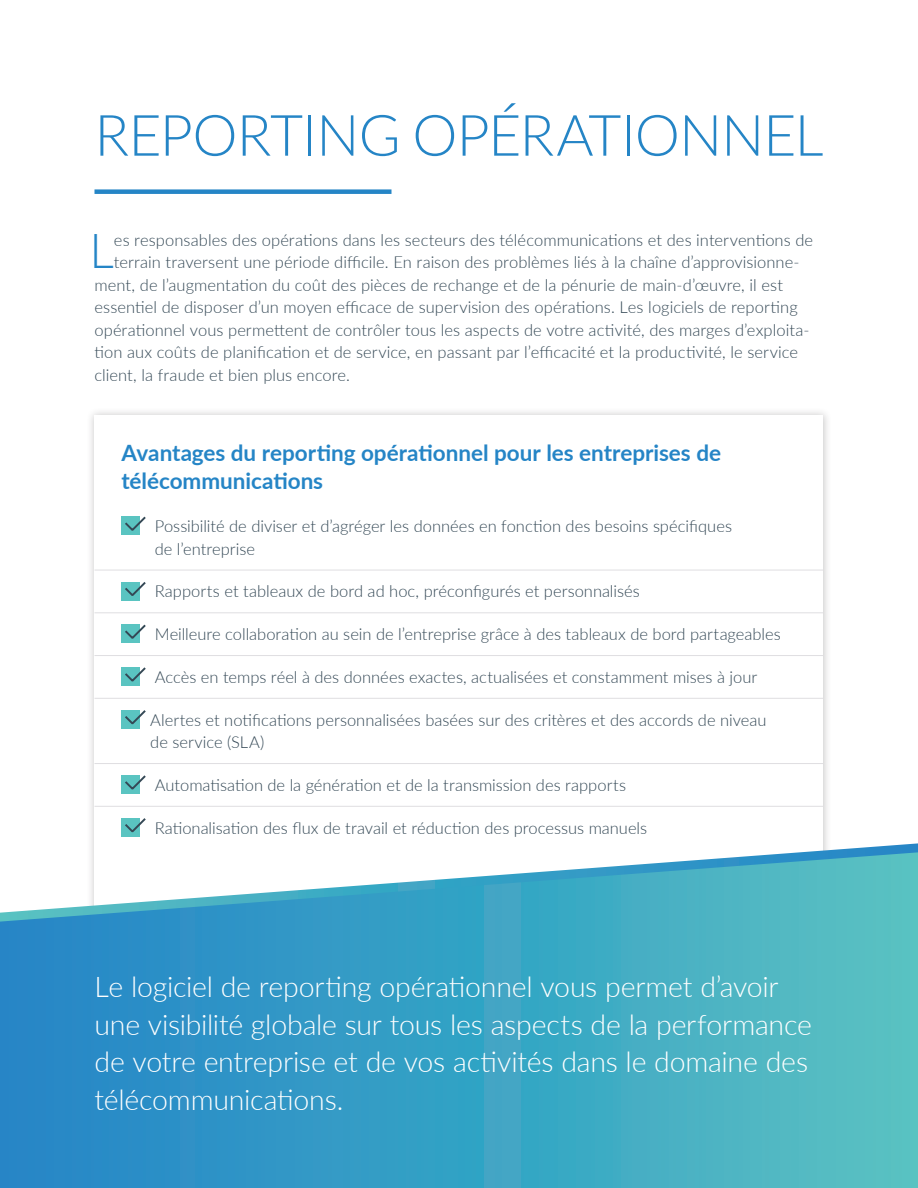
<style>
.page{position:relative;width:918px;height:1188px;background:#fff}
.page>*{position:absolute;margin:0;border:0;box-sizing:border-box;transform-origin:0 0}
.t1{font:300 57px "Lato";letter-spacing:-.015em;color:#2585c6}
.t2{font:300 48.3px "Lato";color:#2585c6}
.t3{font:300 28.5px/37.5px "Lato";letter-spacing:-.01em;color:#fff}
.t4{font:700 22.5px/28.5px "Lato";color:#2585c6}
.t5{font:300 16.5px/22.5px "Lato";color:#344855}
</style>
<div class="page">
<div style="left:86px;top:407px;width:746px;height:628px;background:#231f20;opacity:.25"></div>
<div style="left:94px;top:415px;width:730px;height:611px;background:#fff"></div>
<svg style="left:0;top:852px;width:918px;height:336px;background:#4babc9"></svg>
<div style="left:94px;top:189px;width:298px;height:5px;background:#2585c6"></div>
<hr style="left:94px;top:570px;width:730px;height:1px;background:#dfdee1">
<hr style="left:94px;top:612px;width:730px;height:1px;background:#dfdee1">
<hr style="left:94px;top:655px;width:730px;height:1px;background:#dfdee1">
<hr style="left:94px;top:698px;width:730px;height:1px;background:#dfdee1">
<hr style="left:94px;top:763px;width:730px;height:1px;background:#dfdee1">
<hr style="left:94px;top:806px;width:730px;height:1px;background:#dfdee1">
<div style="left:122px;top:517px;width:18px;height:18px;background:#5ac4c1"></div>
<svg style="left:123px;top:516px;width:23px;height:15px"></svg>
<div style="left:122px;top:582px;width:18px;height:18px;background:#5ac4c1"></div>
<svg style="left:125px;top:582px;width:21px;height:14px"></svg>
<div style="left:122px;top:625px;width:18px;height:18px;background:#5ac4c1"></div>
<svg style="left:123px;top:624px;width:23px;height:15px"></svg>
<div style="left:122px;top:667px;width:18px;height:19px;background:#5ac4c1"></div>
<svg style="left:125px;top:667px;width:21px;height:15px"></svg>
<div style="left:122px;top:710px;width:18px;height:19px;background:#5ac4c1"></div>
<svg style="left:125px;top:710px;width:21px;height:15px"></svg>
<div style="left:122px;top:775px;width:18px;height:19px;background:#5ac4c1"></div>
<svg style="left:125px;top:775px;width:21px;height:15px"></svg>
<div style="left:122px;top:818px;width:18px;height:19px;background:#5ac4c1"></div>
<svg style="left:125px;top:818px;width:21px;height:15px"></svg>
<h1 class="t1" style="left:94px;top:96px;width:730px">REPORTING OPÉRATIONNEL</h1>
<h2 class="t2" style="left:89px;top:217px;width:26px">L</h2>
<p class="t5" style="left:114px;top:228px;width:701px">es responsables des opérations dans les secteurs des télécommunications et des interventions de</p>
<p class="t5" style="left:114px;top:250px;width:687px">terrain traversent une période difficile. En raison des problèmes liés à la chaîne d’approvisionne-</p>
<p class="t5" style="left:94px;top:273px;width:690px">ment, de l’augmentation du coût des pièces de rechange et de la pénurie de main-d’œuvre, il est</p>
<p class="t5" style="left:94px;top:295px;width:705px">essentiel de disposer d’un moyen efficace de supervision des opérations. Les logiciels de reporting</p>
<p class="t5" style="left:94px;top:318px;width:717px">opérationnel vous permettent de contrôler tous les aspects de votre activité, des marges d’exploita-</p>
<p class="t5" style="left:94px;top:340px;width:705px">tion aux coûts de planification et de service, en passant par l’efficacité et la productivité, le service</p>
<p class="t5" style="left:94px;top:363px;width:257px">client, la fraude et bien plus encore.</p>
<h3 class="t4" style="left:122px;top:438px;width:601px">Avantages du reporting opérationnel pour les entreprises de télécommunications</h3>
<p class="t5" style="left:155px;top:514px;width:579px">Possibilité de diviser et d’agréger les données en fonction des besoins spécifiques de l’entreprise</p>
<p class="t5" style="left:155px;top:580px;width:487px">Rapports et tableaux de bord ad hoc, préconfigurés et personnalisés</p>
<p class="t5" style="left:155px;top:622px;width:628px">Meilleure collaboration au sein de l’entreprise grâce à des tableaux de bord partageables</p>
<p class="t5" style="left:155px;top:665px;width:604px">Accès en temps réel à des données exactes, actualisées et constamment mises à jour</p>
<p class="t5" style="left:150px;top:708px;width:618px">Alertes et notifications personnalisées basées sur des critères et des accords de niveau de service (SLA)</p>
<p class="t5" style="left:155px;top:773px;width:473px">Automatisation de la génération et de la transmission des rapports</p>
<p class="t5" style="left:155px;top:816px;width:494px">Rationalisation des flux de travail et réduction des processus manuels</p>
<h3 class="t3" style="left:94px;top:967px;width:719px">Le logiciel de reporting opérationnel vous permet d’avoir une visibilité globale sur tous les aspects de la performance de votre entreprise et de vos activités dans le domaine des télécommunications.</h3>
</div>
